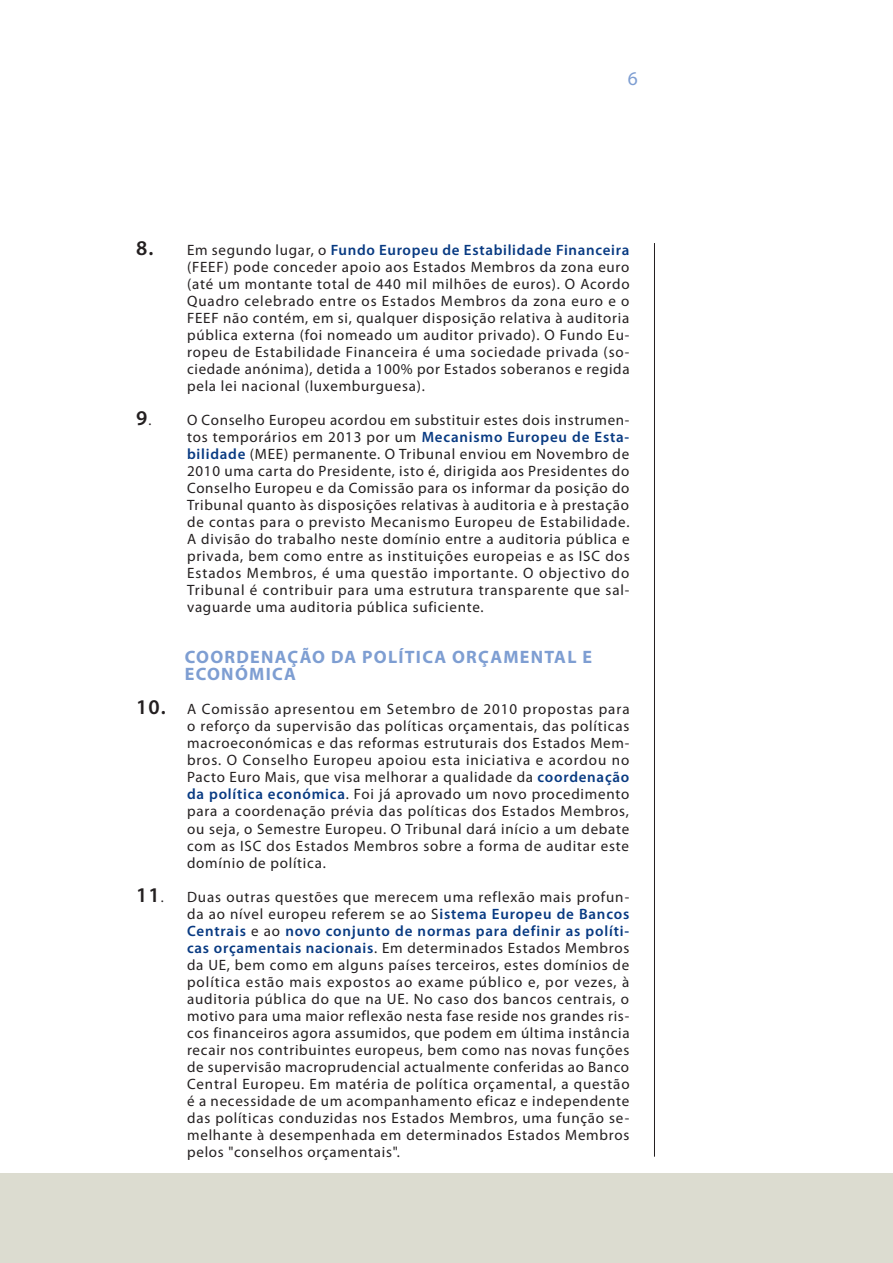
<style>
.page{position:relative;width:893px;height:1263px;background:#fff}
.page>*{position:absolute;margin:0;border:0;box-sizing:border-box;transform-origin:0 0}
.t1{font:19.5px "Myriad Pro";color:#7e9ed2}
.t2{font:700 18px/17px "Myriad Pro";letter-spacing:.07em;color:#7e9ed2}
.t3{font:15px/17px "Myriad Pro";letter-spacing:.05em;color:#231f20;text-align:justify}
.s1{font-weight:600;font-size:21px}
.s2{font-weight:600;color:#083a82}
.s3{font-size:14.25px}
</style>
<div class="page">
<div style="left:0;top:1174px;width:893px;height:89px;background:#dcdcd0"></div>
<hr style="left:654px;top:243px;width:1px;height:914px;background:#231f20">
<h1 class="t1" style="left:628px;top:66px;width:12px">6</h1>
<p class="t3" style="left:187px;top:241px;width:444px;text-indent:-51px"><span class="s1">8.</span> Em segundo lugar, o <span class="s2">Fundo Europeu de Estabilidade Financeira </span>(FEEF) pode conceder apoio aos Estados Membros da zona euro (até um montante total de 440 mil milhões de euros). O Acordo Quadro celebrado entre os Estados Membros da zona euro e o FEEF não contém, em si, qualquer disposição relativa à auditoria pública externa (foi nomeado um auditor privado). O Fundo Eu&shy;ropeu de Estabilidade Financeira é uma sociedade privada (so&shy;ciedade anónima), detida a 100% por Estados soberanos e regida pela lei nacional (luxemburguesa).</p>
<p class="t3" style="left:187px;top:411px;width:444px;text-indent:-51px"><span class="s1">9</span><span class="s3">.</span> O Conselho Europeu acordou em substituir estes dois instrumen&shy;tos temporários em 2013 por um <span class="s2">Mecanismo Europeu de Esta&shy;bilidade</span> (MEE) permanente. O Tribunal enviou em Novembro de 2010 uma carta do Presidente, isto é, dirigida aos Presidentes do Conselho Europeu e da Comissão para os informar da posição do Tribunal quanto às disposições relativas à auditoria e à prestação de contas para o previsto Mecanismo Europeu de Estabilidade.<br>A divisão do trabalho neste domínio entre a auditoria pública e privada, bem como entre as instituições europeias e as ISC dos Estados Membros, é uma questão importante. O objectivo do Tribunal é contribuir para uma estrutura transparente que sal&shy;vaguarde uma auditoria pública suficiente.</p>
<p class="t2" style="left:185px;top:648px;width:409px">COORDENAÇÃO DA POLÍTICA ORÇAMENTAL E<br>ECONÓMICA</p>
<p class="t3" style="left:187px;top:701px;width:444px;text-indent:-51px"><span class="s1">10.</span> A Comissão apresentou em Setembro de 2010 propostas para o reforço da supervisão das políticas orçamentais, das políticas macroeconómicas e das reformas estruturais dos Estados Mem&shy;bros. O Conselho Europeu apoiou esta iniciativa e acordou no Pacto Euro Mais, que visa melhorar a qualidade da <span class="s2">coordenação da política económica</span>. Foi já aprovado um novo procedimento para a coordenação prévia das políticas dos Estados Membros, ou seja, o Semestre Europeu. O Tribunal dará início a um debate com as ISC dos Estados Membros sobre a forma de auditar este domínio de política.</p>
<p class="t3" style="left:187px;top:888px;width:444px;text-indent:-51px"><span class="s1">11</span><span class="s3">.</span> Duas outras questões que merecem uma reflexão mais profun&shy;da ao nível europeu referem se ao S<span class="s2">istema Europeu de Bancos Centrais</span> e ao <span class="s2">novo conjunto de normas para definir as políti&shy;cas orçamentais nacionais</span>. Em determinados Estados Membros da UE, bem como em alguns países terceiros, estes domínios de política estão mais expostos ao exame público e, por vezes, à auditoria pública do que na UE. No caso dos bancos centrais, o motivo para uma maior reflexão nesta fase reside nos grandes ris&shy;cos financeiros agora assumidos, que podem em última instância recair nos contribuintes europeus, bem como nas novas funções de supervisão macroprudencial actualmente conferidas ao Banco Central Europeu. Em matéria de política orçamental, a questão é a necessidade de um acompanhamento eficaz e independente das políticas conduzidas nos Estados Membros, uma função se&shy;melhante à desempenhada em determinados Estados Membros pelos "conselhos orçamentais".</p>
</div>
